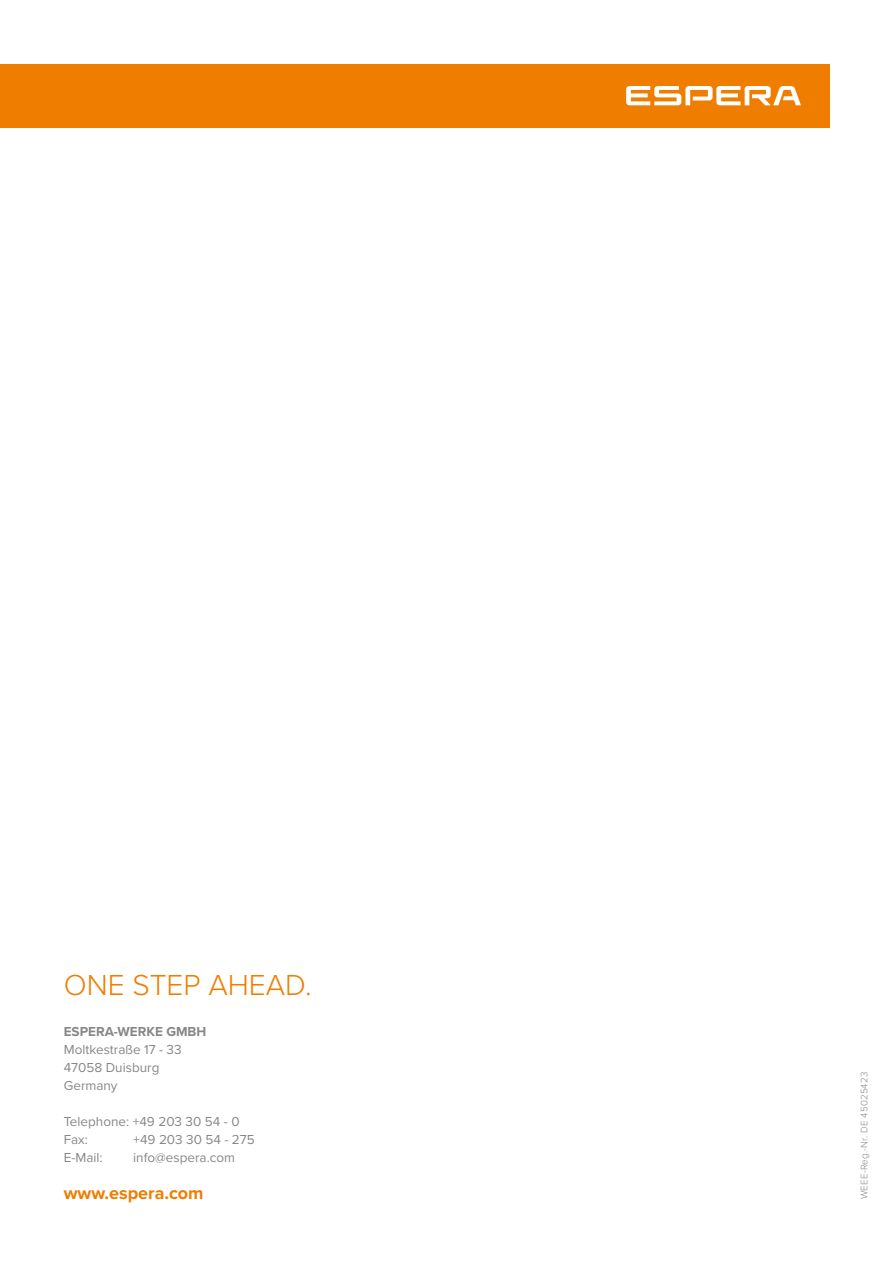
<style>
.page{position:relative;width:893px;height:1263px;background:#fff}
.page>*{position:absolute;margin:0;border:0;box-sizing:border-box;transform-origin:0 0}
.t1{font:300 30px "Proxima Nova";color:#ef7d00}
.t2{font:700 18px "Proxima Nova";color:#ef7d00}
.t3{font:13.5px/18px "Proxima Nova";color:#878787}
.t4{font:700 13.5px "Proxima Nova";color:#878787}
.t5{font:300 9.75px "Proxima Nova";letter-spacing:.02em;color:#878787}
</style>
<div class="page">
<hr style="left:892px;top:0;width:1px;height:1050px;background:#7c7b7b">
<img style="left:892px;top:29px;width:1px;height:1021px">
<div style="left:0;top:64px;width:829px;height:64px;background:#ef7d00"></div>
<hr style="left:892px;top:64px;width:1px;height:64px;background:#ef7d00">
<svg style="left:626px;top:86px;width:175px;height:19px"></svg>
<h1 class="t1" style="left:64px;top:963px;width:249px">ONE STEP AHEAD.</h1>
<p class="t4" style="left:64px;top:1021px;width:144px">ESPERA-WERKE GMBH</p>
<p class="t3" style="left:64px;top:1039px;width:119px">Moltkestraße 17 - 33<br>47058 Duisburg<br>Germany</p>
<p class="t3" style="left:64px;top:1111px;width:177px">Telephone: +49 203 30 54 - 0<br>Fax:</p>
<p class="t3" style="left:133px;top:1129px;width:123px">+49 203 30 54 - 275</p>
<p class="t3" style="left:64px;top:1147px;width:40px">E-Mail:</p>
<p class="t3" style="left:133px;top:1147px;width:103px">info@espera.com</p>
<h2 class="t2" style="left:64px;top:1180px;width:141px">www.espera.com</h2>
<p class="t5" style="left:857px;top:1199px;width:129px;rotate:-90deg">WEEE-Reg.-Nr. DE 45025423</p>
</div>
